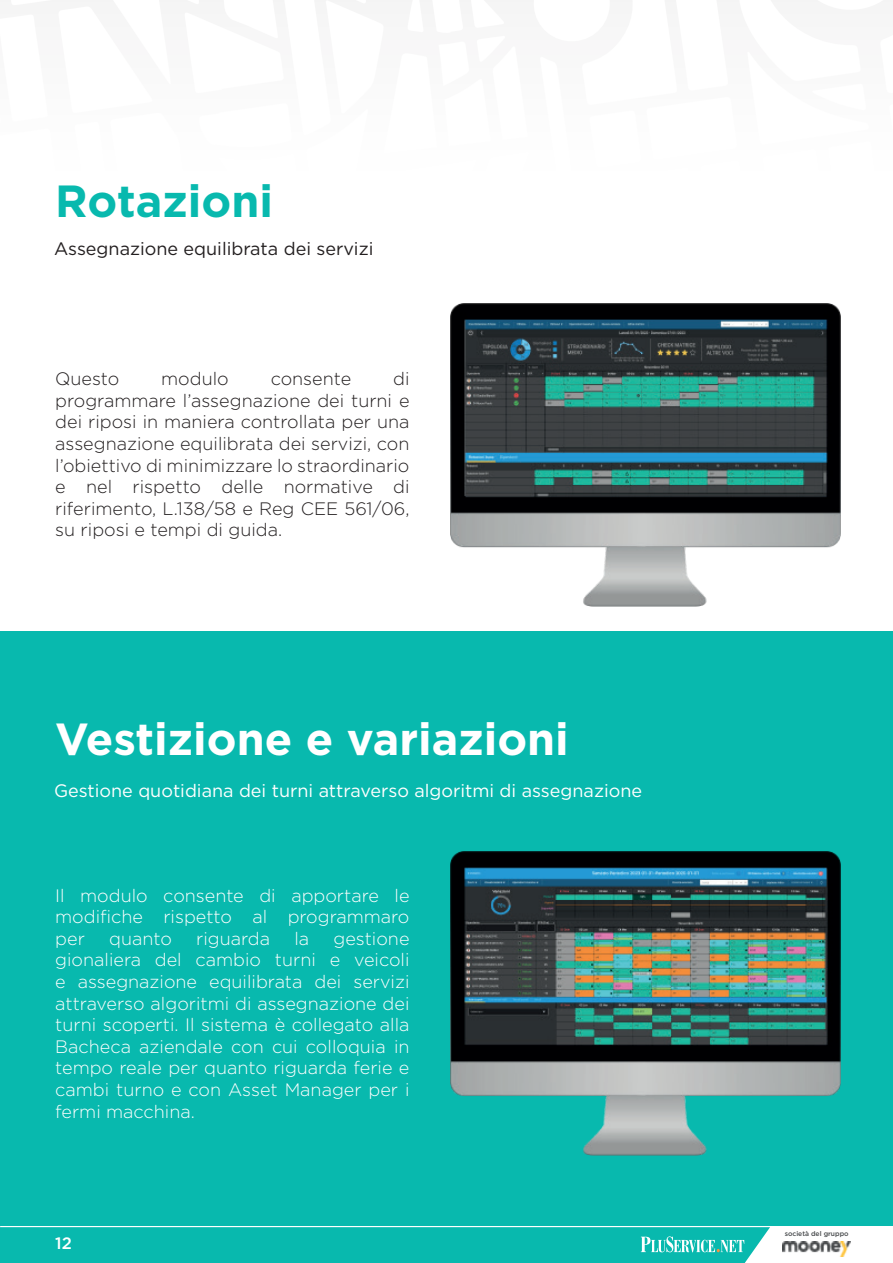
<style>
.page{position:relative;width:893px;height:1263px;background:#fff}
.page>*{position:absolute;margin:0;border:0;box-sizing:border-box;transform-origin:0 0}
.t1{font:700 45px "Gotham";color:#fff}
.t2{font:700 45px "Gotham";color:#08b9ae}
.t3{font:300 18px/21.6px "Gotham";color:#fff;text-align:justify}
.t4{font:300 18px/21.6px "Gotham";color:#231f20;text-align:justify}
.t5{font:18px "Gotham";color:#fff}
.t6{font:18px "Gotham";color:#231f20}
.t7{font:500 16.5px "Gotham";color:#fff}
.t8{font:500 6.75px "Gotham";color:#46494b}
</style>
<div class="page">
<svg style="left:0;top:1226px;width:770px;height:37px"></svg>
<img style="left:783px;top:1242px;width:67px;height:14px">
<img style="left:450px;top:303px;width:390px;height:304px">
<svg style="left:0;top:631px;width:893px;height:595px;fill:#08b9ae"></svg>
<h1 class="t2" style="left:55px;top:172px;width:219px">Rotazioni</h1>
<p class="t6" style="left:54px;top:237px;width:321px">Assegnazione equilibrata dei servizi</p>
<p class="t4" style="left:55px;top:367px;width:356px;text-indent:338px">di programmare l’assegnazione dei turni e dei riposi in maniera controllata per una assegnazione equilibrata dei servizi, con l’obiettivo di minimizzare lo straordinario e nel rispetto delle normative di riferimento, L.138/58 e Reg CEE 561/06, su riposi e tempi di guida.</p>
<p class="t4" style="left:55px;top:367px;width:66px">Questo</p>
<p class="t4" style="left:161px;top:367px;width:69px">modulo</p>
<p class="t4" style="left:271px;top:367px;width:82px">consente</p>
<h1 class="t1" style="left:55px;top:709px;width:515px">Vestizione e variazioni</h1>
<p class="t5" style="left:54px;top:779px;width:590px">Gestione quotidiana dei turni attraverso algoritmi di assegnazione</p>
<p class="t3" style="left:55px;top:884px;width:356px">Il modulo consente di apportare le modifiche rispetto al programmaro per</p>
<p class="t3" style="left:109px;top:927px;width:64px">quanto</p>
<p class="t3" style="left:196px;top:927px;width:75px">riguarda</p>
<p class="t3" style="left:294px;top:927px;width:16px">la</p>
<p class="t3" style="left:55px;top:927px;width:356px;text-indent:278px">gestione gionaliera del cambio turni e veicoli e assegnazione equilibrata dei servizi attraverso algoritmi di assegnazione dei turni scoperti. Il sistema è collegato alla Bacheca aziendale con cui colloquia in tempo reale per quanto riguarda ferie e cambi turno e con Asset Manager per i fermi macchina.</p>
<p class="t7" style="left:55px;top:1232px;width:18px">12</p>
<p class="t8" style="left:785px;top:1229px;width:65px">società del gruppo</p>
</div>
